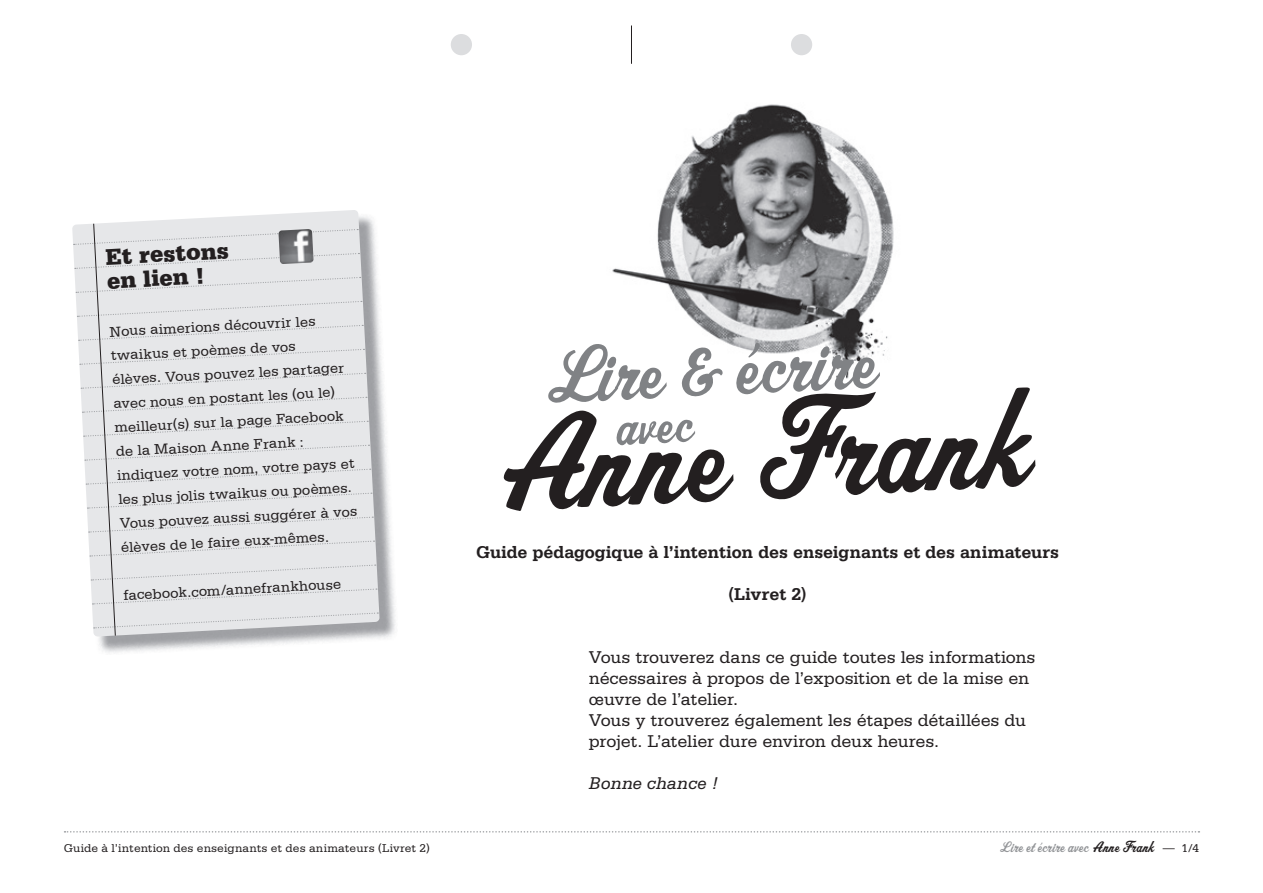
<style>
.page{position:relative;width:1263px;height:893px;background:#fff}
.page>*{position:absolute;margin:0;border:0;box-sizing:border-box;transform-origin:0 0}
.t1{font:147.6px "OPTI Sport Script";color:#231f20}
.t2{font:87.3px "OPTI Sport Script";color:#808285}
.t3{font:61.2px "OPTI Sport Script";color:#808285}
.t4{font:900 24px/24px "Serifa Std";color:#231f20}
.t5{font:18px/21px "Serifa Std";letter-spacing:-.01em;color:#231f20}
.t6{font:700 18px "Serifa Std";letter-spacing:-.01em;color:#231f20}
.t7{font:italic 18px "Serifa Std";color:#231f20}
.t8{font:16.5px "OPTI Sport Script";letter-spacing:.005em;color:#939598}
.t9{font:15px/24px "Serifa Std";color:#231f20}
.t10{font:12px "Serifa Std";letter-spacing:.01em;color:#231f20}
.s1{color:#231f20}
.s2{font-family:"Serifa Std";font-size:12px;color:#231f20}
</style>
<div class="page">
<svg style="left:65px;top:831px;width:1134px;height:2px"></svg>
<div style="left:451px;top:34px;width:21px;height:21px;background:#dcdddf;border-radius:50%"></div>
<div style="left:791px;top:34px;width:21px;height:21px;background:#dcdddf;border-radius:50%"></div>
<hr style="left:631px;top:26px;width:1px;height:38px;background:#231f20">
<img style="left:612px;top:104px;width:282px;height:275px">
<img style="left:99px;top:332px;width:297px;height:321px">
<svg style="left:72px;top:210px;width:308px;height:427px"></svg>
<svg style="left:74px;top:223px;width:304px;height:413px;background:#e2e3e5"></svg>
<img style="left:278px;top:229px;width:36px;height:35px">
<h3 class="t4" style="left:105px;top:245px;width:125px;rotate:-3deg">Et restons en lien !</h3>
<p class="t9" style="left:109px;top:320px;width:239px;rotate:-3deg">Nous aimerions découvrir les twaikus et poèmes de vos<br>élèves. Vous pouvez les partager avec nous en postant les (ou le) meilleur(s) sur la page Facebook de la Maison Anne Frank : indiquez votre nom, votre pays et les plus jolis twaikus ou poèmes.<br>Vous pouvez aussi suggérer à vos élèves de le faire eux-mêmes.</p>
<p class="t9" style="left:123px;top:583px;width:220px;rotate:-3deg">facebook.com/annefrankhouse</p>
<h2 class="t2" style="left:535px;top:327px;width:340px;rotate:-3deg">Lire &amp; écrire</h2>
<h3 class="t3" style="left:613px;top:391px;width:79px;rotate:-3deg">avec</h3>
<h1 class="t1" style="left:481px;top:383px;width:544px;rotate:-3deg">Anne Frank</h1>
<p class="t6" style="left:476px;top:542px;width:585px">Guide pédagogique à l’intention des enseignants et des animateurs</p>
<p class="t6" style="left:728px;top:584px;width:80px">(Livret 2)</p>
<p class="t5" style="left:589px;top:647px;width:448px">Vous trouverez dans ce guide toutes les informations nécessaires à propos de l’exposition et de la mise en œuvre de l’atelier.<br>Vous y trouverez également les étapes détaillées du projet. L’atelier dure environ deux heures.</p>
<p class="t7" style="left:589px;top:773px;width:131px">Bonne chance !</p>
<p class="t10" style="left:64px;top:841px;width:368px">Guide à l’intention des enseignants et des animateurs (Livret 2)</p>
<p class="t8" style="left:999px;top:837px;width:202px">Lire et écrire avec <span class="s1">Anne Frank</span> <span class="s2">— 1/4</span></p>
</div>
